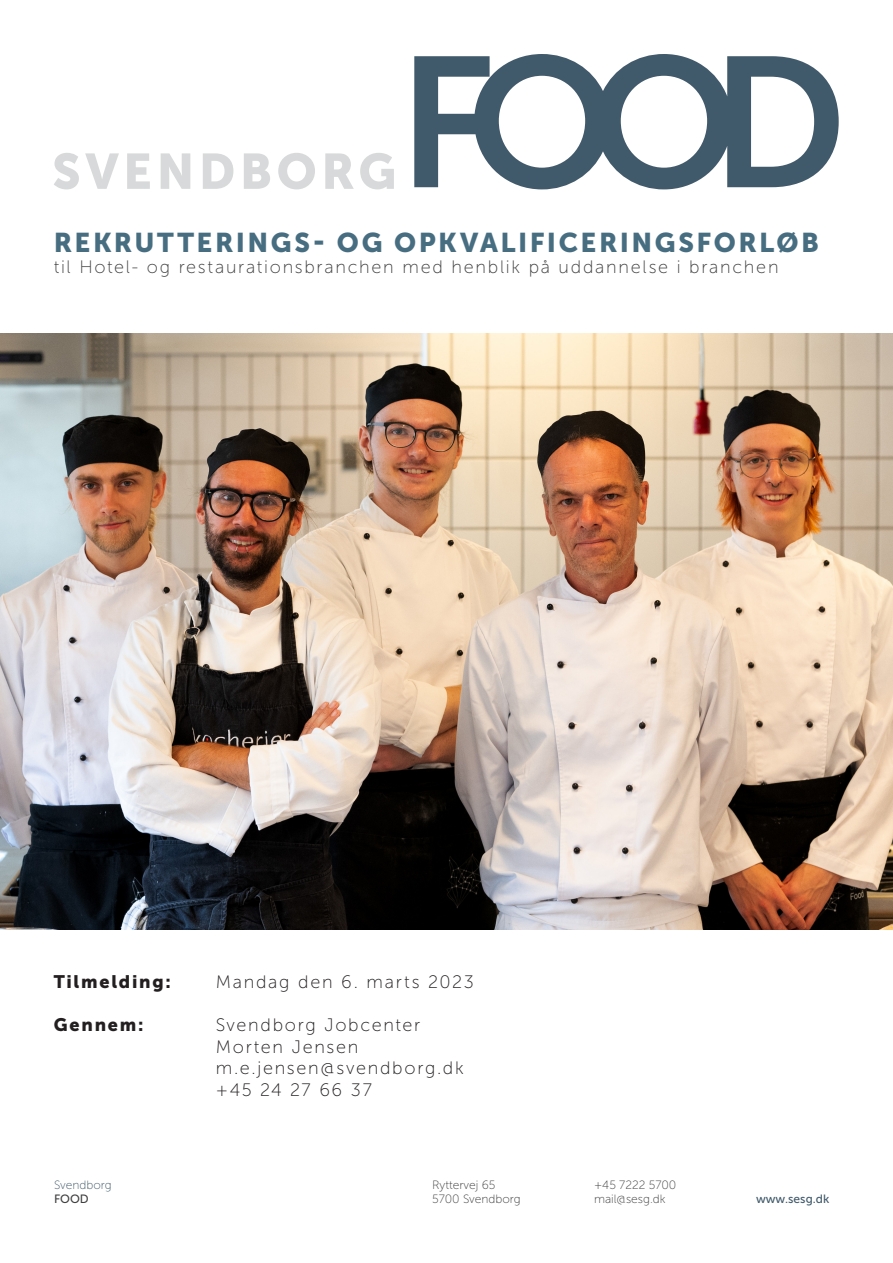
<style>
.page{position:relative;width:893px;height:1263px;background:#fff}
.page>*{position:absolute;margin:0;border:0;box-sizing:border-box;transform-origin:0 0}
.Overskrift{font:27px "Museo Sans 900";letter-spacing:.09em;color:#476d81}
.Overskrift_Lille{font:18px "Museo Sans 100";letter-spacing:.095em;color:#231f20}
.Overskrift-2{font:18px "Museo Sans 100";letter-spacing:.095em;color:#3e3e3f}
.Overskrift_Lille-2{font:18px "Museo Sans 900";letter-spacing:.1em;color:#231f20}
.t1{font:12px "Museo Sans 100";color:#3e3e3f}
.t2{font:12px "Museo Sans 500";color:#415a6b}
.t3{font:12px "Museo Sans 100";color:#415a6b}
.t4{font:12px "Museo Sans 500";color:#3e3e3f}
</style>
<div class="page">
<img style="left:0;top:334px;width:893px;height:595px">
<svg style="left:54px;top:153px;width:340px;height:36px"></svg>
<svg style="left:414px;top:54px;width:425px;height:135px"></svg>
<p class="Overskrift" style="left:54px;top:227px;width:767px">REKRUTTERINGS- OG OPKVALIFICERINGSFORLØB</p>
<p class="Overskrift-2" style="left:54px;top:258px;width:726px">til Hotel- og restaurationsbranchen med henblik på uddannelse i branchen</p>
<p class="Overskrift_Lille-2" style="left:54px;top:971px;width:119px">Tilmelding:</p>
<p class="Overskrift_Lille" style="left:216px;top:972px;width:260px">Mandag den 6. marts 2023</p>
<p class="Overskrift_Lille-2" style="left:54px;top:1014px;width:91px">Gennem:</p>
<p class="Overskrift_Lille" style="left:216px;top:1015px;width:206px">Svendborg Jobcenter</p>
<p class="Overskrift_Lille" style="left:216px;top:1037px;width:144px">Morten Jensen</p>
<p class="Overskrift_Lille" style="left:216px;top:1058px;width:249px">m.e.jensen@svendborg.dk</p>
<p class="Overskrift_Lille" style="left:216px;top:1080px;width:158px">+45 24 27 66 37</p>
<p class="t3" style="left:54px;top:1178px;width:59px">Svendborg</p>
<p class="t1" style="left:432px;top:1178px;width:65px">Ryttervej 65</p>
<p class="t1" style="left:594px;top:1178px;width:84px">+45 7222 5700</p>
<p class="t4" style="left:54px;top:1192px;width:36px">FOOD</p>
<p class="t1" style="left:432px;top:1193px;width:90px">5700 Svendborg</p>
<p class="t1" style="left:594px;top:1193px;width:73px">mail@sesg.dk</p>
<p class="t2" style="left:756px;top:1192px;width:75px">www.sesg.dk</p>
</div>
